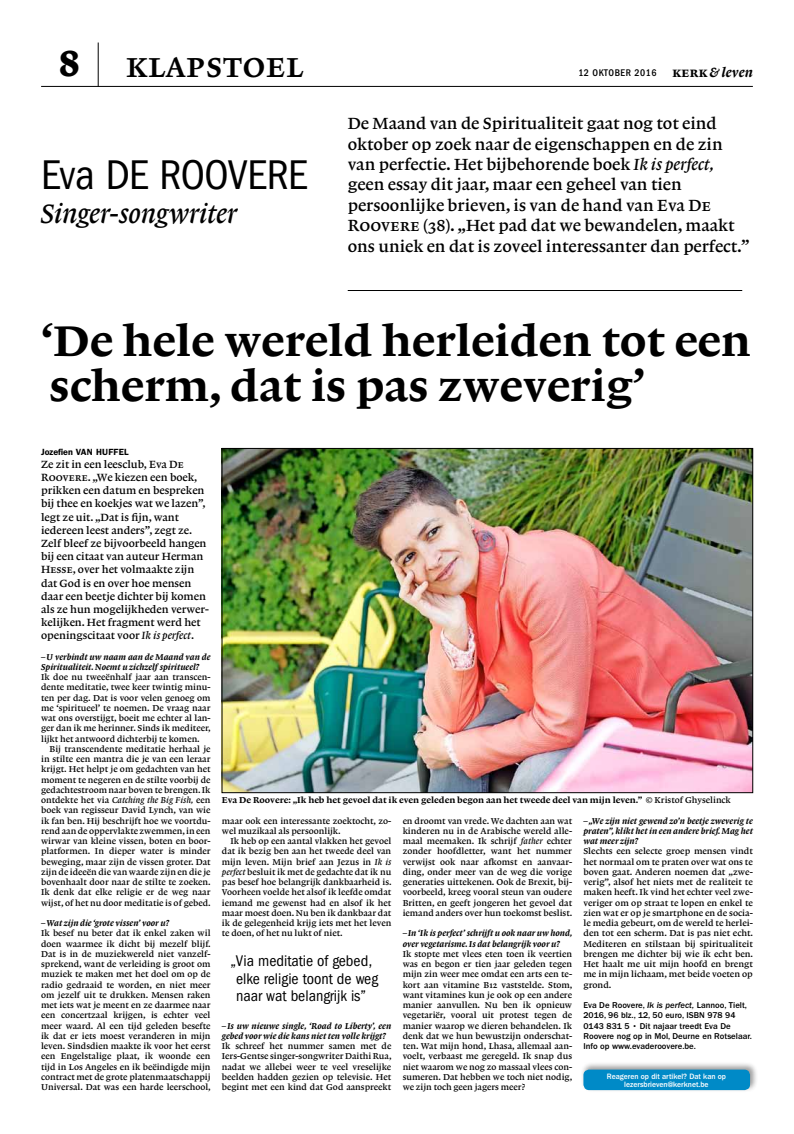
<style>
.page{position:relative;width:794px;height:1134px;background:#fff}
.page>*{position:absolute;margin:0;border:0;box-sizing:border-box;transform-origin:0 0}
.t1{font:45px/45px "Lexicon No 1 D Roman Txt";color:#000}
.t2{font:condensed 43px "Franklin Gothic LT";letter-spacing:-.015em;color:#000}
.t3{font:36px "Lexicon No 1 B Roman SC";letter-spacing:.015em;color:#000}
.t4{font:28px "Lexicon No 1 B Italic Txt";letter-spacing:-.005em;color:#000}
.t5{font:17px/20.4px "Lexicon No 1 B Roman Txt";color:#000}
.t6{font:condensed 16px/17.6px "Franklin Gothic LT";color:#000;text-align:center}
.t7{font:11px/13.2px "Lexicon No 1 B Roman Txt";color:#000}
.t8{font:500 condensed 10px "Franklin Gothic LT";letter-spacing:.05em;color:#000}
.t9{font:9px/10.3px "Lexicon No 1 B Roman Txt";color:#000;text-align:justify}
.t10{font:9px/10.3px "Lexicon No 1 D Italic Txt";color:#000}
.t11{font:9px "Lexicon No 1 D Roman Txt";color:#000}
.t12{font:9px "Lexicon No 1 B Italic Txt";color:#000}
.t13{font:600 9px "Franklin Gothic LT";letter-spacing:.03em;color:#000}
.t14{font:500 8.8px/10.2px "Franklin Gothic LT";color:#000}
.t15{font:500 8px/8px "Franklin Gothic LT";color:#fff;text-align:center;scale:.96 1}
.s1{font-family:"Lexicon No 1 F Roman Tab";font-size:38px}
.s2{font-family:"Lexicon No 1 D Roman SC";font-weight:400;font-stretch:normal;font-size:14px}
.s3{font-family:"Lexicon No 1 D Italic Txt";font-weight:400;font-stretch:normal;font-size:14px}
.s4{font-family:"Lexicon No 1 B Italic Txt"}
.s5{font-family:"Lexicon No 1 B Roman SC"}
.s6{font-family:"Lexicon No 1 B Roman Txt"}
.s7{font-style:italic}
</style>
<div class="page">
<hr style="left:41px;top:86px;width:712px;height:1px;background:#000">
<hr style="left:98px;top:43px;width:1px;height:44px;background:#000">
<img style="left:224px;top:450px;width:527px;height:341px">
<hr style="left:348px;top:290px;width:394px;height:1px;background:#000">
<div style="left:581px;top:1061px;width:177px;height:31px;background:#000;opacity:.4"></div>
<div style="left:583px;top:1069px;width:167px;height:21px;background:#008ac7;border-radius:6px"></div>
<h3 class="t3" style="left:59px;top:45px;width:246px"><span class="s1">8</span> klapstoel</h3>
<h2 class="t2" style="left:41px;top:151px;width:227px">Eva De Roovere</h2>
<h3 class="t4" style="left:41px;top:198px;width:197px">Singer-songwriter</h3>
<p class="t8" style="left:578px;top:67px;width:176px">12 OKTOBER 2016 <span class="s2">kerk</span> <span class="s3">&amp; leven</span></p>
<p class="t5" style="left:348px;top:113px;width:403px">De Maand van de Spiritualiteit gaat nog tot eind oktober op zoek naar de eigenschappen en de zin van perfectie. Het bijbehorende boek <span class="s4">Ik is perfect, </span>geen essay dit jaar, maar een geheel van tien persoonlijke brieven, is van de hand van Eva <span class="s5">De Roovere</span> (38). „Het pad dat we bewandelen, maakt ons uniek en dat is zoveel interessanter dan perfect.”</p>
<h1 class="t1" style="left:41px;top:318px;width:711px">‘De hele wereld herleiden tot een scherm, dat is pas zweverig’</h1>
<p class="t13" style="left:41px;top:446px;width:89px">Jozefien Van Huffel</p>
<p class="t7" style="left:41px;top:457px;width:169px">Ze zit in een leesclub, Eva <span class="s5">De<br>Roovere</span>. „We kiezen een boek, prikken een datum en bespreken bij thee en koekjes wat we lazen”, legt ze uit. „Dat is fijn, want iedereen leest anders”, zegt ze.<br>Zelf bleef ze bijvoorbeeld hangen bij een citaat van auteur Herman<br><span class="s5">Hesse</span>, over het volmaakte zijn dat God is en over hoe mensen daar een beetje dichter bij komen als ze hun mogelijkheden verwer&shy;kelijken. Het fragment werd het openingscitaat voor <span class="s4">Ik is perfect</span>.</p>
<p class="t10" style="left:41px;top:651px;width:171px">– U verbindt uw naam aan de Maand van de<br>Spiritualiteit. Noemt u zichzelf spiritueel?</p>
<p class="t9" style="left:41px;top:672px;width:171px">Ik doe nu tweeënhalf jaar aan transcen&shy;dente meditatie, twee keer twintig minu&shy;ten per dag. Dat is voor velen genoeg om me ‘spiritueel’ te noemen. De vraag naar wat ons overstijgt, boeit me echter al lan&shy;ger dan ik me herinner. Sinds ik mediteer, lijkt het antwoord dichterbij te komen.</p>
<p class="t9" style="left:41px;top:744px;width:171px;text-indent:9px">Bij transcendente meditatie herhaal je in stilte een mantra die je van een leraar krijgt. Het helpt je om gedachten van het moment te negeren en de stilte voorbij de gedachtestroom naar boven te brengen. Ik</p>
<p class="t12" style="left:41px;top:795px;width:171px"><span class="s6">ontdekte het via</span> Catching the Big Fish, <span class="s6">een</span></p>
<p class="t9" style="left:41px;top:805px;width:171px">boek van regisseur David Lynch, van wie ik fan ben. Hij beschrijft hoe we voortdu&shy;rend aan de oppervlakte zwemmen, in een wirwar van kleine vissen, boten en boor&shy;platformen. In dieper water is minder beweging, maar zijn de vissen groter. Dat zijn de ideeën die van waarde zijn en die je bovenhaalt door naar de stilte te zoeken.<br>Ik denk dat elke religie er de weg naar wijst, of het nu door meditatie is of gebed.</p>
<p class="t10" style="left:41px;top:918px;width:130px">– Wat zijn die ‘grote vissen’ voor u?</p>
<p class="t9" style="left:41px;top:928px;width:171px">Ik besef nu beter dat ik enkel zaken wil doen waarmee ik dicht bij mezelf blijf.<br>Dat is in de muziekwereld niet vanzelf&shy;sprekend, want de verleiding is groot om muziek te maken met het doel om op de radio gedraaid te worden, en niet meer om jezelf uit te drukken. Mensen raken met iets wat je meent en ze daarmee naar een concertzaal krijgen, is echter veel meer waard. Al een tijd geleden besefte ik dat er iets moest veranderen in mijn leven. Sindsdien maakte ik voor het eerst een Engelstalige plaat, ik woonde een tijd in Los Angeles en ik beëindigde mijn contract met de grote platenmaatschappij Universal. Dat was een harde leerschool,</p>
<p class="t11" style="left:222px;top:795px;width:510px">Eva De Roovere: „Ik heb het gevoel dat ik even geleden begon aan het tweede deel van mijn leven.” <span class="s6">© Kristof Ghyselinck</span></p>
<p class="t9" style="left:222px;top:815px;width:171px">maar ook een interessante zoektocht, zo&shy;wel muzikaal als persoonlijk.</p>
<p class="t9" style="left:222px;top:836px;width:171px;text-indent:9px">Ik heb op een aantal vlakken het gevoel dat ik bezig ben aan het tweede deel van mijn leven. Mijn brief aan Jezus in <span class="s4">Ik is perfect</span> besluit ik met de gedachte dat ik nu pas besef hoe belangrijk dankbaarheid is.<br>Voorheen voelde het alsof ik leefde omdat iemand me gewenst had en alsof ik het maar moest doen. Nu ben ik dankbaar dat ik de gelegenheid krijg iets met het leven te doen, of het nu lukt of niet.</p>
<h3 class="t6" style="left:230px;top:952px;width:149px">„Via meditatie of gebed, elke religie toont de weg naar wat belangrijk is”</h3>
<p class="t10" style="left:222px;top:1020px;width:171px">– Is uw nieuwe single, ‘Road to Liberty’, een gebed voor wie die kans niet ten volle krijgt?</p>
<p class="t9" style="left:222px;top:1041px;width:171px">Ik schreef het nummer samen met de Iers-Gentse singer-songwriter Daithi Rua, nadat we allebei weer te veel vreselijke beelden hadden gezien op televisie. Het begint met een kind dat God aanspreekt</p>
<p class="t9" style="left:403px;top:815px;width:171px">en droomt van vrede. We dachten aan wat kinderen nu in de Arabische wereld alle&shy;maal meemaken. Ik schrijf <span class="s4">father</span> echter zonder hoofdletter, want het nummer verwijst ook naar afkomst en aanvaar&shy;ding, onder meer van de weg die vorige generaties uittekenen. Ook de Brexit, bij&shy;voorbeeld, kreeg vooral steun van oudere Britten, en geeft jongeren het gevoel dat iemand anders over hun toekomst beslist.</p>
<p class="t10" style="left:403px;top:928px;width:171px">– In ‘Ik is perfect’schrijft u ook naar uw hond, over vegetarisme. Is dat belangrijk voor u?</p>
<p class="t9" style="left:403px;top:949px;width:171px">Ik stopte met vlees eten toen ik veertien was en begon er tien jaar geleden tegen mijn zin weer mee omdat een arts een te&shy;kort aan vitamine B12 vaststelde. Stom, want vitamines kun je ook op een andere manier aanvullen. Nu ben ik opnieuw vegetariër, vooral uit protest tegen de manier waarop we dieren behandelen. Ik denk dat we hun bewustzijn onderschat&shy;ten. Wat mijn hond, Lhasa, allemaal aan&shy;voelt, verbaast me geregeld. Ik snap dus niet waarom we nog zo massaal vlees con&shy;sumeren. Dat hebben we toch niet nodig, we zijn toch geen jagers meer?</p>
<p class="t10" style="left:583px;top:815px;width:171px;text-align:justify">– „We zijn niet gewend zo’n beetje zweverig te praten”, klikt het in een andere brief. Mag het wat meer zijn?</p>
<p class="t9" style="left:583px;top:846px;width:171px">Slechts een selecte groep mensen vindt het normaal om te praten over wat ons te boven gaat. Anderen noemen dat „zwe&shy;verig”, alsof het niets met de realiteit te maken heeft. Ik vind het echter veel zwe&shy;veriger om op straat te lopen en enkel te zien wat er op je smartphone en de socia&shy;le media gebeurt, om de wereld te herlei&shy;den tot een scherm. Dat is pas niet echt.<br>Mediteren en stilstaan bij spiritualiteit brengen me dichter bij wie ik echt ben.<br>Het haalt me uit mijn hoofd en brengt me in mijn lichaam, met beide voeten op grond.</p>
<p class="t14" style="left:583px;top:1000px;width:170px">Eva De Roovere, <span class="s7">Ik is perfect,</span> Lannoo, Tielt, 2016, 96 blz., 12, 50 euro, ISBN 978 94<br>0143 831 5 • Dit najaar treedt Eva De Roovere nog op in Mol, Deurne en Rotselaar.<br>Info op www.evaderoovere.be.</p>
<p class="t15" style="left:607px;top:1072px;width:126px">Reageren op dit artikel? Dat kan op lezersbrieven@kerknet.be</p>
</div>
